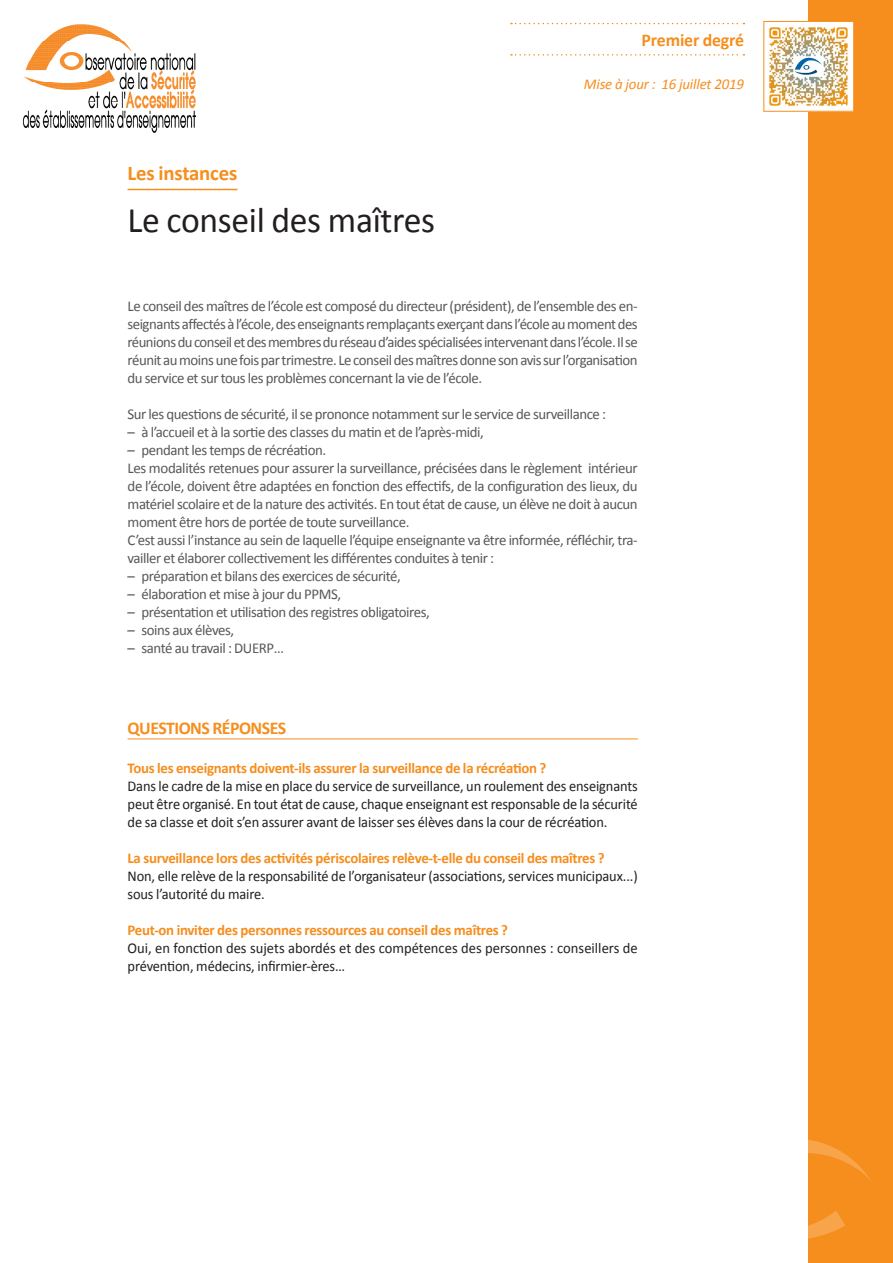
<style>
.page{position:relative;width:893px;height:1263px;background:#fff}
.page>*{position:absolute;margin:0;border:0;box-sizing:border-box;transform-origin:0 0}
.t1{font:36px "Calibri";letter-spacing:-.01em;color:#231f20}
.t2{font:700 21px "Calibri";letter-spacing:-.01em;color:#f68e1e}
.t3{font:700 18px "Calibri";letter-spacing:-.03em;color:#f68e1e}
.t4{font:15px/18px "Calibri";letter-spacing:-.03em;color:#57585a;text-align:justify}
.t5{font:15px/18px "Calibri";letter-spacing:-.01em;color:#231f20;text-align:justify;scale:.96 1}
.t6{font:700 15px "Calibri";letter-spacing:-.02em;color:#f68e1e}
.t7{font:15px/18px "Calibri";letter-spacing:-.01em;color:#231f20}
.t8{font:italic 15px "Calibri";letter-spacing:-.01em;color:#f68e1e}
</style>
<div class="page">
<div style="left:808px;top:0;width:85px;height:1263px;background:#f68e1e"></div>
<svg style="left:808px;top:1139px;width:63px;height:100px"></svg>
<hr style="left:128px;top:738px;width:510px;height:1px;background:#f68e1e">
<svg style="left:511px;top:23px;width:233px;height:1px"></svg>
<svg style="left:511px;top:54px;width:233px;height:2px"></svg>
<img style="left:22px;top:24px;width:173px;height:108px">
<hr style="left:128px;top:189px;width:109px;height:1px;background:#f68e1e">
<img style="left:769px;top:23px;width:83px;height:86px">
<div style="left:764px;top:21px;width:90px;height:90px;border:1px solid #f68e1e"></div>
<p class="t2" style="left:128px;top:160px;width:111px">Les instances</p>
<p class="t1" style="left:128px;top:197px;width:309px">Le conseil des maîtres</p>
<p class="t3" style="left:642px;top:28px;width:104px">Premier degré</p>
<p class="t8" style="left:584px;top:74px;width:162px">Mise à jour : 16 juillet 2019</p>
<p class="t4" style="left:128px;top:297px;width:512px">Le conseil des maîtres de l’école est composé du directeur (président), de l’ensemble des en&shy;seignants affectés à l’école, des enseignants remplaçants exerçant dans l’école au moment des réunions du conseil et des membres du réseau d’aides spécialisées intervenant dans l’école. Il se réunit au moins une fois par trimestre. Le conseil des maîtres donne son avis sur l’organisation du service et sur tous les problèmes concernant la vie de l’école.</p>
<p class="t4" style="left:128px;top:405px;width:480px">Sur les questions de sécurité, il se prononce notamment sur le service de surveillance :</p>
<p class="t4" style="left:128px;top:423px;width:358px">– à l’accueil et à la sortie des classes du matin et de l’après-midi,</p>
<p class="t4" style="left:128px;top:441px;width:200px">– pendant les temps de récréation.</p>
<p class="t4" style="left:128px;top:459px;width:512px">Les modalités retenues pour assurer la surveillance, précisées dans le règlement intérieur de l’école, doivent être adaptées en fonction des effectifs, de la configuration des lieux, du matériel scolaire et de la nature des activités. En tout état de cause, un élève ne doit à aucun moment être hors de portée de toute surveillance.</p>
<p class="t4" style="left:128px;top:531px;width:512px">C’est aussi l’instance au sein de laquelle l’équipe enseignante va être informée, réfléchir, tra&shy;vailler et élaborer collectivement les différentes conduites à tenir :</p>
<p class="t4" style="left:128px;top:567px;width:275px">– préparation et bilans des exercices de sécurité,</p>
<p class="t4" style="left:128px;top:585px;width:215px">– élaboration et mise à jour du PPMS,</p>
<p class="t4" style="left:128px;top:603px;width:304px">– présentation et utilisation des registres obligatoires,</p>
<p class="t4" style="left:128px;top:621px;width:108px">– soins aux élèves,</p>
<p class="t4" style="left:128px;top:639px;width:158px">– santé au travail : DUERP…</p>
<p class="t3" style="left:128px;top:717px;width:160px">QUESTIONS RÉPONSES</p>
<p class="t6" style="left:128px;top:759px;width:420px">Tous les enseignants doivent-ils assurer la surveillance de la récréation ?</p>
<p class="t5" style="left:128px;top:777px;width:533px">Dans le cadre de la mise en place du service de surveillance, un roulement des enseignants peut être organisé. En tout état de cause, chaque enseignant est responsable de la sécurité de sa classe et doit s’en assurer avant de laisser ses élèves dans la cour de récréation.</p>
<p class="t6" style="left:128px;top:849px;width:479px">La surveillance lors des activités périscolaires relève-t-elle du conseil des maîtres ?</p>
<p class="t5" style="left:128px;top:867px;width:533px">Non, elle relève de la responsabilité de l’organisateur (associations, services municipaux...) sous l’autorité du maire.</p>
<p class="t6" style="left:128px;top:921px;width:382px">Peut-on inviter des personnes ressources au conseil des maîtres ?</p>
<p class="t7" style="left:128px;top:939px;width:512px">Oui, en fonction des sujets abordés et des compétences des personnes : conseillers de prévention, médecins, infirmier-ères…</p>
</div>
